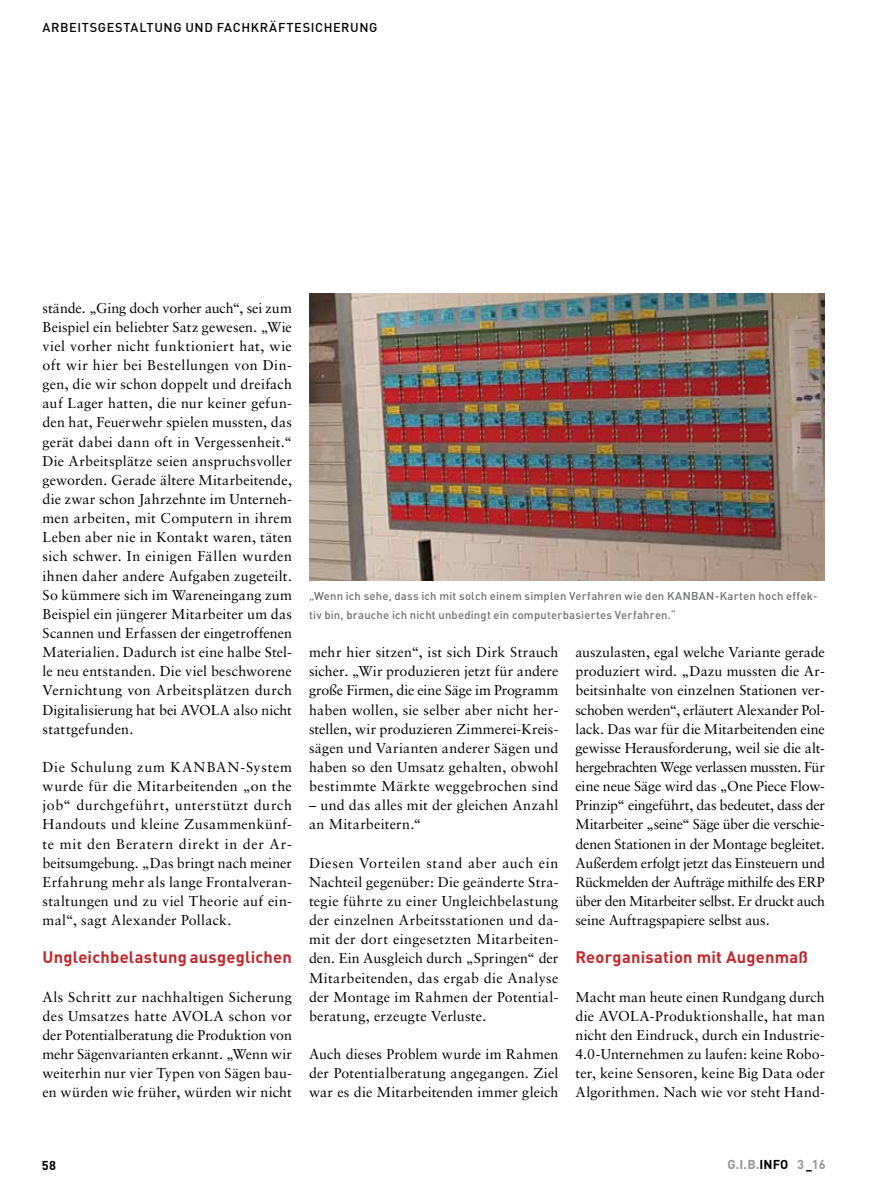
<style>
.page{position:relative;width:893px;height:1191px;background:#fff}
.page>*{position:absolute;margin:0;border:0;box-sizing:border-box;transform-origin:0 0}
._04_Zwischenüberschr{font:700 16.5px "DIN";letter-spacing:.015em;color:#c1272d}
._07_Fließtext{font:14.25px/19.2px "Sabon LT";letter-spacing:.01em;color:#000;text-align:justify}
.t1{font:500 12.75px "DIN";letter-spacing:.045em;color:#000}
.t2{font:700 12.75px "DIN";letter-spacing:.01em;color:#939598}
.t3{font:700 12.75px "DIN";color:#000}
._11_Bildzeile{font:500 11.25px/19.2px "DIN";letter-spacing:.02em;color:#6d6e71}
.s1{color:#000}
</style>
<div class="page">
<img style="left:309px;top:293px;width:515px;height:287px">
<p class="t1" style="left:43px;top:18px;width:336px">ARBEITSGESTALTUNG UND FACHKRÄFTESICHERUNG</p>
<p class="_07_Fließtext" style="left:43px;top:298px;width:251px">stände. „Ging doch vorher auch“, sei zum Beispiel ein beliebter Satz gewesen. „Wie viel vorher nicht funktioniert hat, wie oft wir hier bei Bestellungen von Din&shy;gen, die wir schon doppelt und dreifach auf Lager hatten, die nur keiner gefun&shy;den hat, Feuerwehr spielen mussten, das gerät dabei dann oft in Vergessenheit.“ Die Arbeitsplätze seien anspruchsvoller geworden. Gerade ältere Mitarbeitende, die zwar schon Jahrzehnte im Unterneh&shy;men arbeiten, mit Computern in ihrem Leben aber nie in Kontakt waren, täten sich schwer. In einigen Fällen wurden ihnen daher andere Aufgaben zugeteilt.<br>So kümmere sich im Wareneingang zum Beispiel ein jüngerer Mitarbeiter um das Scannen und Erfassen der eingetroffenen Materialien. Dadurch ist eine halbe Stel&shy;le neu entstanden. Die viel beschworene Vernichtung von Arbeitsplätzen durch Digitalisierung hat bei AVOLA also nicht stattgefunden.</p>
<p class="_07_Fließtext" style="left:43px;top:757px;width:251px">Die Schulung zum KANBAN-System wurde für die Mitarbeitenden „on the job“ durchgeführt, unterstützt durch Handouts und kleine Zusammenkünf&shy;te mit den Beratern direkt in der Ar&shy;beitsumgebung. „Das bringt nach meiner Erfahrung mehr als lange Frontalveran&shy;staltungen und zu viel Theorie auf ein&shy;mal“, sagt Alexander Pollack.</p>
<p class="_04_Zwischenüberschr" style="left:43px;top:946px;width:251px">Ungleichbelastung ausgeglichen</p>
<p class="_07_Fließtext" style="left:43px;top:987px;width:251px">Als Schritt zur nachhaltigen Sicherung des Umsatzes hatte AVOLA schon vor der Potentialberatung die Produktion von mehr Sägenvarianten erkannt. „Wenn wir weiterhin nur vier Typen von Sägen bau&shy;en würden wie früher, würden wir nicht</p>
<p class="_11_Bildzeile" style="left:309px;top:585px;width:510px">„Wenn ich sehe, dass ich mit solch einem simplen Verfahren wie den KANBAN-Karten hoch effek&shy;tiv bin, brauche ich nicht unbedingt ein computerbasiertes Verfahren.“</p>
<p class="_07_Fließtext" style="left:309px;top:642px;width:251px">mehr hier sitzen“, ist sich Dirk Strauch sicher. „Wir produzieren jetzt für andere große Firmen, die eine Säge im Programm haben wollen, sie selber aber nicht her&shy;stellen, wir produzieren Zimmerei-Kreis&shy;sägen und Varianten anderer Sägen und haben so den Umsatz gehalten, obwohl bestimmte Märkte weggebrochen sind</p>
<p class="_07_Fließtext" style="left:309px;top:795px;width:251px">– und das alles mit der gleichen Anzahl an Mitarbeitern.“</p>
<p class="_07_Fließtext" style="left:309px;top:853px;width:251px">Diesen Vorteilen stand aber auch ein Nachteil gegenüber: Die geänderte Stra&shy;tegie führte zu einer Ungleichbelastung der einzelnen Arbeitsstationen und da&shy;mit der dort eingesetzten Mitarbeiten&shy;den. Ein Ausgleich durch „Springen“ der Mitarbeitenden, das ergab die Analyse der Montage im Rahmen der Potential&shy;beratung, erzeugte Verluste.</p>
<p class="_07_Fließtext" style="left:309px;top:1044px;width:251px">Auch dieses Problem wurde im Rahmen der Potentialberatung angegangen. Ziel war es die Mitarbeitenden immer gleich</p>
<p class="_07_Fließtext" style="left:575px;top:642px;width:251px">auszulasten, egal welche Variante gerade produziert wird. „Dazu mussten die Ar&shy;beitsinhalte von einzelnen Stationen ver&shy;schoben werden“, erläutert Alexander Pol&shy;lack. Das war für die Mitarbeitenden eine gewisse Herausforderung, weil sie die alt&shy;hergebrachten Wege verlassen mussten. Für eine neue Säge wird das „One Piece Flow-Prinzip“ eingeführt, das bedeutet, dass der Mitarbeiter „seine“ Säge über die verschie&shy;denen Stationen in der Montage begleitet.<br>Außerdem erfolgt jetzt das Einsteuern und Rückmelden der Aufträge mithilfe des ERP über den Mitarbeiter selbst. Er druckt auch seine Auftragspapiere selbst aus.</p>
<p class="_04_Zwischenüberschr" style="left:575px;top:946px;width:234px">Reorganisation mit Augenmaß</p>
<p class="_07_Fließtext" style="left:575px;top:987px;width:251px">Macht man heute einen Rundgang durch die AVOLA-Produktionshalle, hat man nicht den Eindruck, durch ein Industrie-4.0-Unternehmen zu laufen: keine Robo&shy;ter, keine Sensoren, keine Big Data oder Algorithmen. Nach wie vor steht Hand-</p>
<p class="t3" style="left:42px;top:1156px;width:16px">58</p>
<p class="t2" style="left:727px;top:1156px;width:100px">G.I.B.<span class="s1">INFO</span> 3 16</p>
</div>
